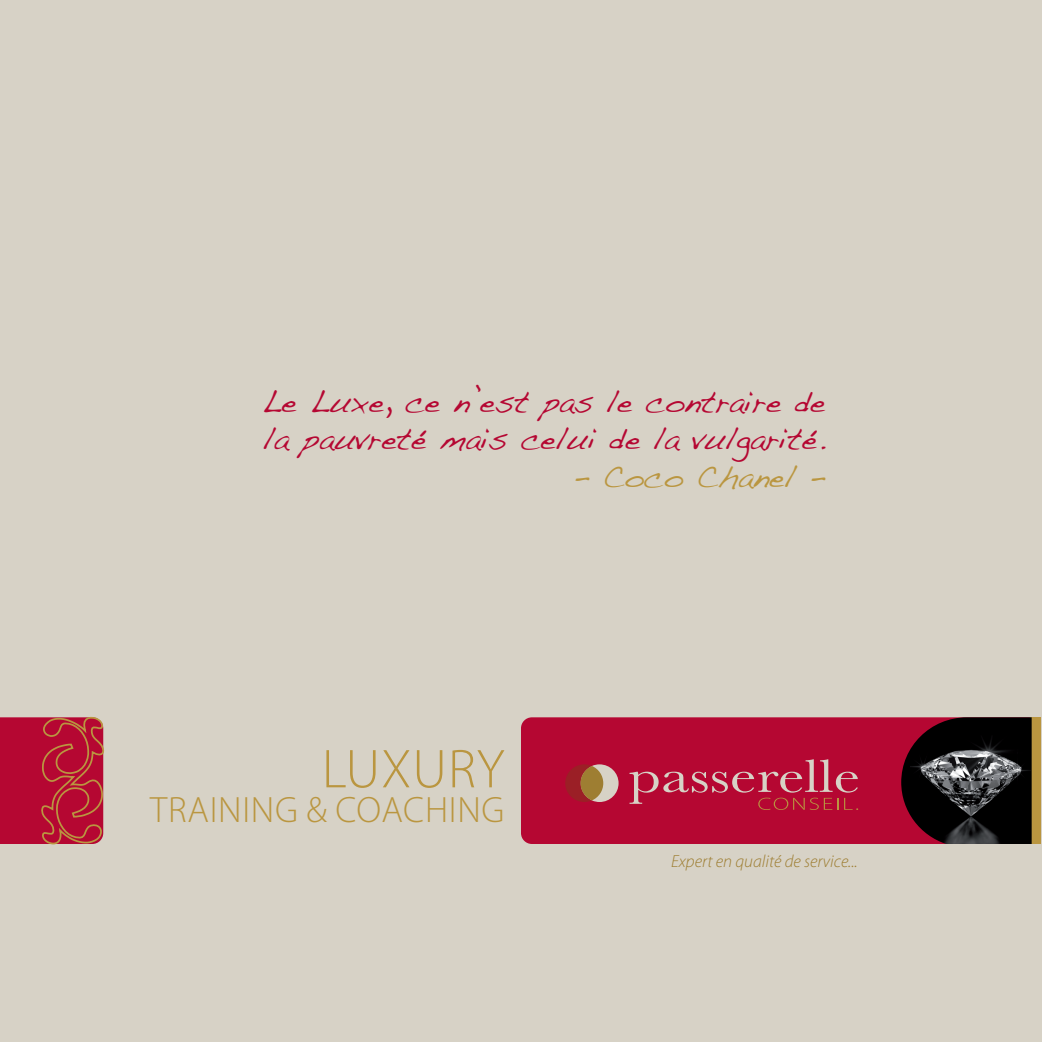
<style>
.page{position:relative;width:1042px;height:1042px;background:#d7d2c6}
.page>*{position:absolute;margin:0;border:0;box-sizing:border-box;transform-origin:0 0}
.t1{font:300 55.12px "Myriad Pro";letter-spacing:.02em;color:#ba9640}
.t2{font:300 36.75px "Myriad Pro";letter-spacing:.02em;color:#ba9640}
.t3{font:31.15px/37.4px "Handwriting Dakota";color:#b50732}
.t4{font:31.15px "Handwriting Dakota";color:#ba9640}
.t5{font:italic 300 17.5px "Myriad Pro";color:#9e7e32}
</style>
<div class="page">
<div style="left:521px;top:717px;width:518px;height:127px;background:#b50732;border-radius:11px"></div>
<div style="left:580px;top:764px;width:38px;height:38px;background:#d7d2c6;border-radius:50%"></div>
<svg style="left:565px;top:764px;width:27px;height:38px"></svg>
<div style="left:580px;top:766px;width:23px;height:34px;background:#9e7e32;border-radius:50%"></div>
<svg style="left:629px;top:759px;width:229px;height:51px"></svg>
<div style="left:1030px;top:717px;width:11px;height:127px;background:#ba9640"></div>
<img style="left:901px;top:717px;width:130px;height:127px">
<svg style="left:0;top:716px;width:105px;height:129px;background:#b61a36"></svg>
<p class="t3" style="left:262px;top:382px;width:565px">Le Luxe, ce n’est pas le contraire de la pauvreté mais celui de la vulgarité.</p>
<p class="t4" style="left:572px;top:458px;width:255px">- Coco Chanel -</p>
<h1 class="t1" style="left:322px;top:736px;width:184px">LUXURY</h1>
<p class="t2" style="left:150px;top:788px;width:356px">TRAINING &amp; COACHING</p>
<p class="t5" style="left:671px;top:851px;width:188px">Expert en qualité de service...</p>
</div>
